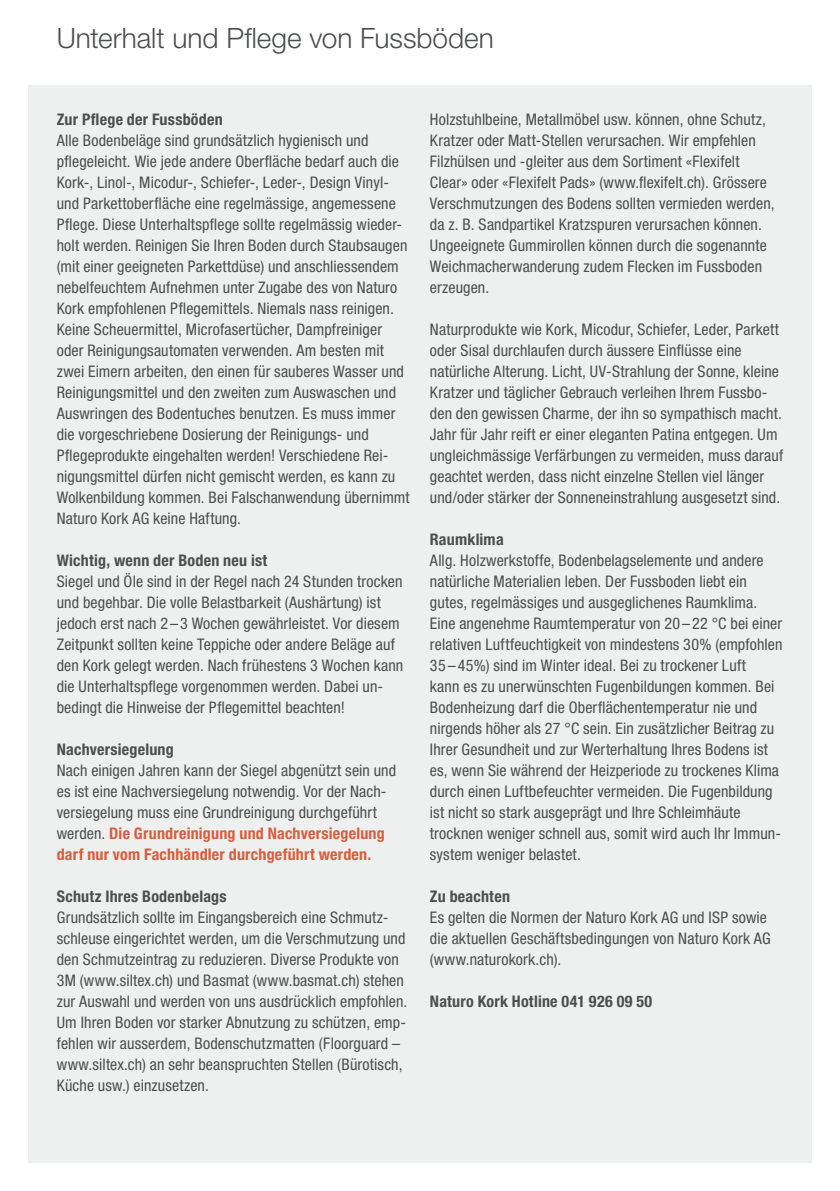
<style>
.page{position:relative;width:840px;height:1191px;background:#fff}
.page>*{position:absolute;margin:0;border:0;box-sizing:border-box;transform-origin:0 0}
.t1{font:300 28px "Helvetica Neue LT Std";color:#4d4f4e}
.t2{font:condensed 16px/21px "Helvetica Neue LT Std";letter-spacing:.005em;color:#4d4f4e}
.t3{font:700 condensed 16px "Helvetica Neue LT Std";letter-spacing:.015em;color:#4d4f4e}
.s1{font-weight:700;color:#d95c3c}
</style>
<div class="page">
<div style="left:28px;top:85px;width:783px;height:1077px;background:#eeefef"></div>
<h1 class="t1" style="left:57px;top:21px;width:438px">Unterhalt und Pflege von Fussböden</h1>
<p class="t3" style="left:57px;top:109px;width:167px">Zur Pflege der Fussböden</p>
<p class="t2" style="left:57px;top:130px;width:354px">Alle Bodenbeläge sind grundsätzlich hygienisch und pflegeleicht. Wie jede andere Oberfläche bedarf auch die Kork-, Linol-, Micodur-, Schiefer-, Leder-, Design Vinyl&shy;und Parkettoberfläche eine regelmässige, angemessene Pflege. Diese Unterhaltspflege sollte regelmässig wieder&shy;holt werden. Reinigen Sie Ihren Boden durch Staubsaugen (mit einer geeigneten Parkettdüse) und anschliessendem nebelfeuchtem Aufnehmen unter Zugabe des von Naturo Kork empfohlenen Pflegemittels. Niemals nass reinigen.<br>Keine Scheuermittel, Microfasertücher, Dampfreiniger oder Reinigungsautomaten verwenden. Am besten mit zwei Eimern arbeiten, den einen für sauberes Wasser und Reinigungsmittel und den zweiten zum Auswaschen und Auswringen des Bodentuches benutzen. Es muss immer die vorgeschriebene Dosierung der Reinigungs- und Pflegeprodukte eingehalten werden! Verschiedene Rei&shy;nigungsmittel dürfen nicht gemischt werden, es kann zu Wolkenbildung kommen. Bei Falschanwendung übernimmt Naturo Kork AG keine Haftung.</p>
<p class="t3" style="left:57px;top:550px;width:212px">Wichtig, wenn der Boden neu ist</p>
<p class="t2" style="left:57px;top:570px;width:348px">Siegel und Öle sind in der Regel nach 24 Stunden trocken und begehbar. Die volle Belastbarkeit (Aushärtung) ist jedoch erst nach 2–3 Wochen gewährleistet. Vor diesem Zeitpunkt sollten keine Teppiche oder andere Beläge auf den Kork gelegt werden. Nach frühestens 3 Wochen kann die Unterhaltspflege vorgenommen werden. Dabei un&shy;bedingt die Hinweise der Pflegemittel beachten!</p>
<p class="t3" style="left:57px;top:739px;width:118px">Nachversiegelung</p>
<p class="t2" style="left:57px;top:759px;width:341px">Nach einigen Jahren kann der Siegel abgenützt sein und es ist eine Nachversiegelung notwendig. Vor der Nach&shy;versiegelung muss eine Grundreinigung durchgeführt werden. <span class="s1">Die Grundreinigung und Nachversiegelung darf nur vom Fachhändler durchgeführt werden.</span></p>
<p class="t3" style="left:57px;top:886px;width:171px">Schutz Ihres Bodenbelags</p>
<p class="t2" style="left:57px;top:906px;width:352px">Grundsätzlich sollte im Eingangsbereich eine Schmutz&shy;schleuse eingerichtet werden, um die Verschmutzung und den Schmutzeintrag zu reduzieren. Diverse Produkte von 3M (www.siltex.ch) und Basmat (www.basmat.ch) stehen zur Auswahl und werden von uns ausdrücklich empfohlen.<br>Um Ihren Boden vor starker Abnutzung zu schützen, emp&shy;fehlen wir ausserdem, Bodenschutzmatten (Floorguard – www.siltex.ch) an sehr beanspruchten Stellen (Bürotisch, Küche usw.) einzusetzen.</p>
<p class="t2" style="left:429px;top:108px;width:346px">Holzstuhlbeine, Metallmöbel usw. können, ohne Schutz, Kratzer oder Matt-Stellen verursachen. Wir empfehlen Filzhülsen und -gleiter aus dem Sortiment «Flexifelt Clear» oder «Flexifelt Pads» (www.flexifelt.ch). Grössere Verschmutzungen des Bodens sollten vermieden werden, da z. B. Sandpartikel Kratzspuren verursachen können.<br>Ungeeignete Gummirollen können durch die sogenannte Weichmacherwanderung zudem Flecken im Fussboden erzeugen.</p>
<p class="t2" style="left:429px;top:318px;width:354px">Naturprodukte wie Kork, Micodur, Schiefer, Leder, Parkett oder Sisal durchlaufen durch äussere Einflüsse eine natürliche Alterung. Licht, UV-Strahlung der Sonne, kleine Kratzer und täglicher Gebrauch verleihen Ihrem Fussbo&shy;den den gewissen Charme, der ihn so sympathisch macht.<br>Jahr für Jahr reift er einer eleganten Patina entgegen. Um ungleichmässige Verfärbungen zu vermeiden, muss darauf geachtet werden, dass nicht einzelne Stellen viel länger und/oder stärker der Sonneneinstrahlung ausgesetzt sind.</p>
<p class="t3" style="left:429px;top:529px;width:75px">Raumklima</p>
<p class="t2" style="left:429px;top:549px;width:354px">Allg. Holzwerkstoffe, Bodenbelagselemente und andere natürliche Materialien leben. Der Fussboden liebt ein gutes, regelmässiges und ausgeglichenes Raumklima.<br>Eine angenehme Raumtemperatur von 20–22 °C bei einer relativen Luftfeuchtigkeit von mindestens 30% (empfohlen 35 –45%) sind im Winter ideal. Bei zu trockener Luft<br>kann es zu unerwünschten Fugenbildungen kommen. Bei Bodenheizung darf die Oberflächentemperatur nie und nirgends höher als 27 °C sein. Ein zusätzlicher Beitrag zu Ihrer Gesundheit und zur Werterhaltung Ihres Bodens ist es, wenn Sie während der Heizperiode zu trockenes Klima durch einen Luftbefeuchter vermeiden. Die Fugenbildung ist nicht so stark ausgeprägt und Ihre Schleimhäute trocknen weniger schnell aus, somit wird auch Ihr Immun&shy;system weniger belastet.</p>
<p class="t3" style="left:429px;top:886px;width:82px">Zu beachten</p>
<p class="t2" style="left:429px;top:906px;width:342px">Es gelten die Normen der Naturo Kork AG und ISP sowie die aktuellen Geschäftsbedingungen von Naturo Kork AG (www.naturokork.ch).</p>
<p class="t3" style="left:429px;top:991px;width:224px">Naturo Kork Hotline 041 926 09 50</p>
</div>
